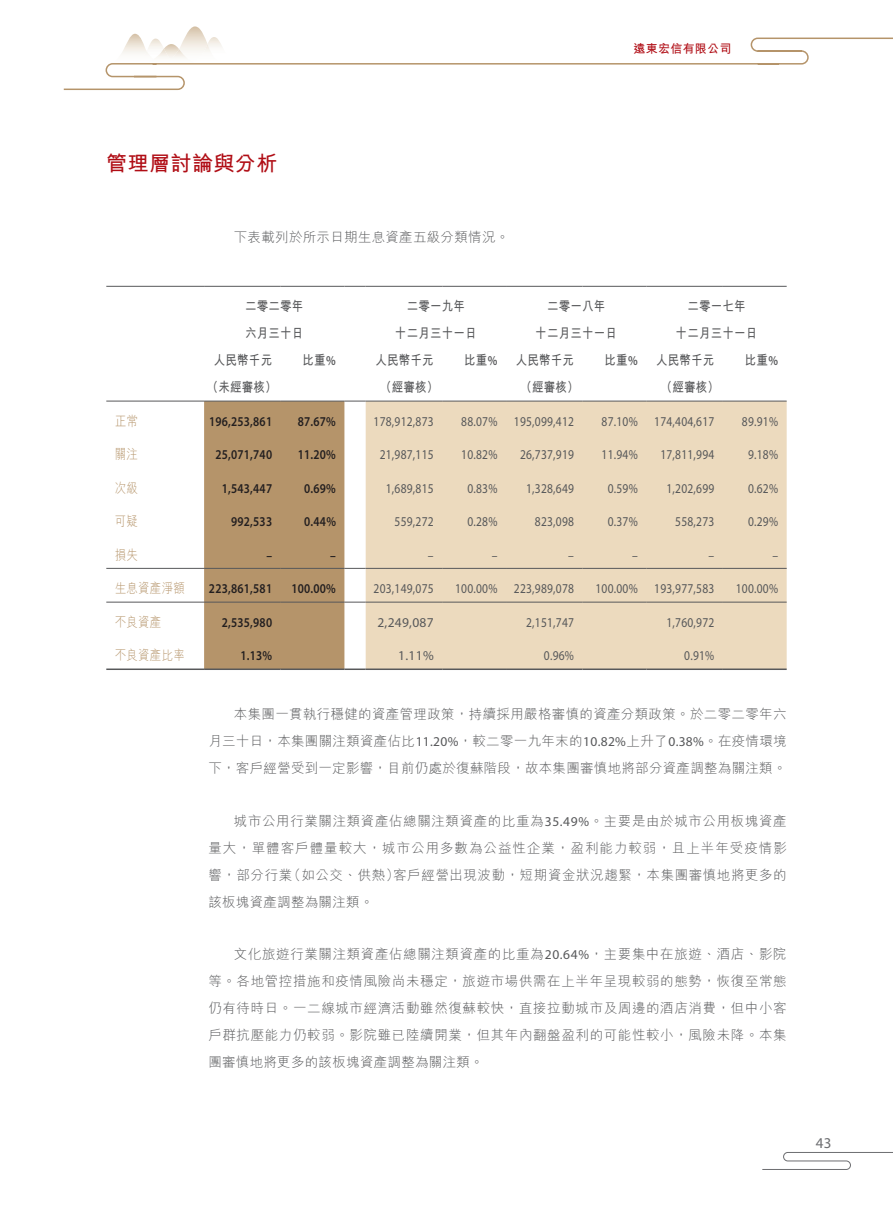
<style>
.page{position:relative;width:893px;height:1212px;background:#fff}
.page>*{position:absolute;margin:0;border:0;box-sizing:border-box;transform-origin:0 0}
.t1{font:700 21px "M Hei HK";letter-spacing:.02em;color:#b00d15}
.t2{font:15px "Myriad Pro";color:#6c6d70}
.t3{font:300 13.5px/27px "M Hei HK";letter-spacing:.02em;color:#57585a;text-align:justify}
.t4{font:13.5px "Myriad Pro";letter-spacing:.02em;color:#57585a;scale:.85 1}
.t5{font:700 13.5px/27px "M Hei HK";letter-spacing:.02em;color:#57585a;text-align:center;scale:.85 1}
.t6{font:600 13.5px "Myriad Pro";letter-spacing:.02em;color:#231f20;scale:.85 1}
.t7{font:300 13.5px "M Hei HK";letter-spacing:.02em;color:#b5946a;scale:.85 1}
.t8{font:13.5px "Myriad Pro";letter-spacing:.02em;color:#57585a}
.t9{font:700 12px "M Hei HK";letter-spacing:.02em;color:#b00d15}
.s1{font-family:"Myriad Pro";font-weight:600}
.s2{font-family:"Myriad Pro";font-weight:400}
</style>
<div class="page">
<img style="left:185px;top:26px;width:20px;height:11px">
<img style="left:130px;top:34px;width:10px;height:3px">
<svg style="left:63px;top:37px;width:830px;height:53px"></svg>
<svg style="left:762px;top:1152px;width:131px;height:18px"></svg>
<div style="left:366px;top:402px;width:421px;height:266px;background:#ecdabe"></div>
<hr style="left:106px;top:286px;width:98px;height:1px;background:#57585a">
<hr style="left:204px;top:286px;width:77px;height:1px;background:#57585a">
<hr style="left:281px;top:286px;width:63px;height:1px;background:#57585a">
<svg style="left:344px;top:286px;width:22px;height:1px"></svg>
<hr style="left:366px;top:286px;width:76px;height:1px;background:#57585a">
<hr style="left:442px;top:286px;width:64px;height:1px;background:#57585a">
<hr style="left:506px;top:286px;width:77px;height:1px;background:#57585a">
<hr style="left:583px;top:286px;width:63px;height:1px;background:#57585a">
<hr style="left:646px;top:286px;width:77px;height:1px;background:#57585a">
<hr style="left:723px;top:286px;width:64px;height:1px;background:#57585a">
<hr style="left:106px;top:568px;width:98px;height:1px;background:#57585a">
<hr style="left:366px;top:568px;width:76px;height:1px;background:#57585a">
<hr style="left:442px;top:568px;width:64px;height:1px;background:#57585a">
<hr style="left:506px;top:568px;width:77px;height:1px;background:#57585a">
<hr style="left:583px;top:568px;width:63px;height:1px;background:#57585a">
<hr style="left:646px;top:568px;width:77px;height:1px;background:#57585a">
<hr style="left:723px;top:568px;width:64px;height:1px;background:#57585a">
<hr style="left:106px;top:602px;width:98px;height:1px;background:#57585a">
<hr style="left:366px;top:602px;width:76px;height:1px;background:#57585a">
<hr style="left:442px;top:602px;width:64px;height:1px;background:#57585a">
<hr style="left:506px;top:602px;width:77px;height:1px;background:#57585a">
<hr style="left:583px;top:602px;width:63px;height:1px;background:#57585a">
<hr style="left:646px;top:602px;width:77px;height:1px;background:#57585a">
<hr style="left:723px;top:602px;width:64px;height:1px;background:#57585a">
<hr style="left:106px;top:668px;width:98px;height:2px;background:#57585a">
<hr style="left:204px;top:668px;width:77px;height:2px;background:#57585a">
<hr style="left:281px;top:668px;width:63px;height:2px;background:#57585a">
<hr style="left:344px;top:668px;width:22px;height:2px;background:#57585a">
<hr style="left:366px;top:668px;width:76px;height:2px;background:#57585a">
<hr style="left:442px;top:668px;width:64px;height:2px;background:#57585a">
<hr style="left:506px;top:668px;width:77px;height:2px;background:#57585a">
<hr style="left:583px;top:668px;width:63px;height:2px;background:#57585a">
<hr style="left:646px;top:668px;width:77px;height:2px;background:#57585a">
<hr style="left:723px;top:668px;width:64px;height:2px;background:#57585a">
<hr style="left:106px;top:401px;width:98px;height:1px;background:#57585a">
<svg style="left:204px;top:401px;width:162px;height:268px;background:#bda17d"></svg>
<hr style="left:366px;top:401px;width:76px;height:1px;background:#57585a">
<hr style="left:442px;top:401px;width:64px;height:1px;background:#57585a">
<hr style="left:506px;top:401px;width:77px;height:1px;background:#57585a">
<hr style="left:583px;top:401px;width:63px;height:1px;background:#57585a">
<hr style="left:646px;top:401px;width:77px;height:1px;background:#57585a">
<hr style="left:723px;top:401px;width:64px;height:1px;background:#57585a">
<p class="t9" style="left:634px;top:40px;width:99px">遠東宏信有限公司</p>
<h1 class="t1" style="left:106px;top:148px;width:173px">管理層討論與分析</h1>
<p class="t3" style="left:234px;top:223px;width:277px">下表載列於所示日期生息資產五級分類情況。</p>
<p class="t5" style="left:245px;top:292px;width:70px;text-align:left">二零二零年六月三十日</p>
<p class="t5" style="left:395px;top:292px;width:98px">二零一九年<br>十二月三十一日</p>
<p class="t5" style="left:535px;top:292px;width:98px">二零一八年<br>十二月三十一日</p>
<p class="t5" style="left:676px;top:292px;width:98px">二零一七年<br>十二月三十一日</p>
<p class="t5" style="left:214px;top:346px;width:70px">人民幣千元</p>
<p class="t5" style="left:303px;top:346px;width:41px">比重<span class="s1">%</span></p>
<p class="t5" style="left:375px;top:346px;width:70px">人民幣千元</p>
<p class="t5" style="left:464px;top:346px;width:41px">比重<span class="s1">%</span></p>
<p class="t5" style="left:516px;top:346px;width:70px">人民幣千元</p>
<p class="t5" style="left:604px;top:346px;width:41px">比重<span class="s1">%</span></p>
<p class="t5" style="left:656px;top:346px;width:70px">人民幣千元</p>
<p class="t5" style="left:745px;top:346px;width:41px">比重<span class="s1">%</span></p>
<p class="t5" style="left:207px;top:373px;width:84px">（未經審核）</p>
<p class="t5" style="left:380px;top:373px;width:70px">（經審核）</p>
<p class="t5" style="left:520px;top:373px;width:70px">（經審核）</p>
<p class="t5" style="left:661px;top:373px;width:70px">（經審核）</p>
<p class="t7" style="left:115px;top:412px;width:29px">正常</p>
<p class="t6" style="left:209px;top:413px;width:76px">196,253,861</p>
<p class="t6" style="left:298px;top:413px;width:46px">87.67%</p>
<p class="t4" style="left:374px;top:413px;width:72px">178,912,873</p>
<p class="t4" style="left:461px;top:413px;width:134px">88.07% 195,099,412</p>
<p class="t4" style="left:602px;top:413px;width:134px">87.10% 174,404,617</p>
<p class="t4" style="left:742px;top:413px;width:44px">89.91%</p>
<p class="t7" style="left:115px;top:445px;width:29px">關注</p>
<p class="t6" style="left:215px;top:446px;width:68px">25,071,740</p>
<p class="t6" style="left:298px;top:446px;width:46px">11.20%</p>
<p class="t4" style="left:380px;top:446px;width:65px">21,987,115</p>
<p class="t4" style="left:461px;top:446px;width:44px">10.82%</p>
<p class="t4" style="left:520px;top:446px;width:65px">26,737,919</p>
<p class="t4" style="left:602px;top:446px;width:44px">11.94%</p>
<p class="t4" style="left:660px;top:446px;width:65px">17,811,994</p>
<p class="t4" style="left:748px;top:446px;width:37px">9.18%</p>
<p class="t7" style="left:115px;top:478px;width:29px">次級</p>
<p class="t6" style="left:222px;top:480px;width:61px">1,543,447</p>
<p class="t6" style="left:304px;top:480px;width:39px">0.69%</p>
<p class="t4" style="left:386px;top:480px;width:58px">1,689,815</p>
<p class="t4" style="left:467px;top:480px;width:37px">0.83%</p>
<p class="t4" style="left:526px;top:480px;width:58px">1,328,649</p>
<p class="t4" style="left:608px;top:480px;width:37px">0.59%</p>
<p class="t4" style="left:666px;top:480px;width:58px">1,202,699</p>
<p class="t4" style="left:748px;top:480px;width:37px">0.62%</p>
<p class="t7" style="left:115px;top:512px;width:29px">可疑</p>
<p class="t6" style="left:231px;top:513px;width:50px">992,533</p>
<p class="t6" style="left:304px;top:513px;width:39px">0.44%</p>
<p class="t4" style="left:395px;top:513px;width:48px">559,272</p>
<p class="t4" style="left:467px;top:513px;width:37px">0.28%</p>
<p class="t4" style="left:535px;top:513px;width:48px">823,098</p>
<p class="t4" style="left:608px;top:513px;width:37px">0.37%</p>
<p class="t4" style="left:675px;top:513px;width:48px">558,273</p>
<p class="t4" style="left:748px;top:513px;width:37px">0.29%</p>
<p class="t7" style="left:115px;top:545px;width:29px">損失</p>
<p class="t6" style="left:266px;top:546px;width:8px">–</p>
<p class="t6" style="left:330px;top:546px;width:8px">–</p>
<p class="t4" style="left:428px;top:547px;width:8px">–</p>
<p class="t4" style="left:492px;top:547px;width:8px">–</p>
<p class="t4" style="left:568px;top:547px;width:8px">–</p>
<p class="t4" style="left:632px;top:547px;width:8px">–</p>
<p class="t4" style="left:709px;top:547px;width:8px">–</p>
<p class="t4" style="left:772px;top:547px;width:8px">–</p>
<p class="t7" style="left:115px;top:579px;width:84px">生息資產淨額</p>
<p class="t6" style="left:209px;top:580px;width:76px">223,861,581</p>
<p class="t6" style="left:291px;top:580px;width:54px">100.00%</p>
<p class="t4" style="left:374px;top:580px;width:72px">203,149,075</p>
<p class="t4" style="left:455px;top:580px;width:141px">100.00% 223,989,078</p>
<p class="t4" style="left:595px;top:580px;width:141px">100.00% 193,977,583</p>
<p class="t4" style="left:736px;top:580px;width:51px">100.00%</p>
<p class="t7" style="left:115px;top:612px;width:56px">不良資產</p>
<p class="t6" style="left:222px;top:614px;width:61px">2,535,980</p>
<p class="t8" style="left:377px;top:614px;width:58px">2,249,087</p>
<p class="t4" style="left:526px;top:614px;width:58px">2,151,747</p>
<p class="t4" style="left:666px;top:614px;width:58px">1,760,972</p>
<p class="t7" style="left:115px;top:646px;width:84px">不良資產比率</p>
<p class="t6" style="left:240px;top:647px;width:39px">1.13%</p>
<p class="t8" style="left:398px;top:647px;width:37px">1.11%</p>
<p class="t4" style="left:544px;top:647px;width:37px">0.96%</p>
<p class="t4" style="left:684px;top:647px;width:37px">0.91%</p>
<p class="t3" style="left:208px;top:700px;width:580px;text-indent:26px">本集團一貫執行穩健的資產管理政策，持續採用嚴格審慎的資產分類政策。於二零二零年六月三十日，本集團關注類資產佔比<span class="s2">11.20%</span>，較二零一九年末的<span class="s2">10.82%</span>上升了<span class="s2">0.38%</span>。在疫情環境下，客戶經營受到一定影響，目前仍處於復蘇階段，故本集團審慎地將部分資產調整為關注類。</p>
<p class="t3" style="left:208px;top:807px;width:580px;text-indent:26px">城市公用行業關注類資產佔總關注類資產的比重為<span class="s2">35.49%</span>。主要是由於城市公用板塊資產量大，單體客戶體量較大，城市公用多數為公益性企業，盈利能力較弱，且上半年受疫情影響，部分行業（如公交、供熱）客戶經營出現波動，短期資金狀況趨緊，本集團審慎地將更多的該板塊資產調整為關注類。</p>
<p class="t3" style="left:208px;top:940px;width:580px;text-indent:26px">文化旅遊行業關注類資產佔總關注類資產的比重為<span class="s2">20.64%</span>，主要集中在旅遊、酒店、影院等。各地管控措施和疫情風險尚未穩定，旅遊市場供需在上半年呈現較弱的態勢，恢復至常態仍有待時日。一二線城市經濟活動雖然復蘇較快，直接拉動城市及周邊的酒店消費，但中小客戶群抗壓能力仍較弱。影院雖已陸續開業，但其年內翻盤盈利的可能性較小，風險未降。本集團審慎地將更多的該板塊資產調整為關注類。</p>
<p class="t2" style="left:816px;top:1134px;width:17px">43</p>
</div>
